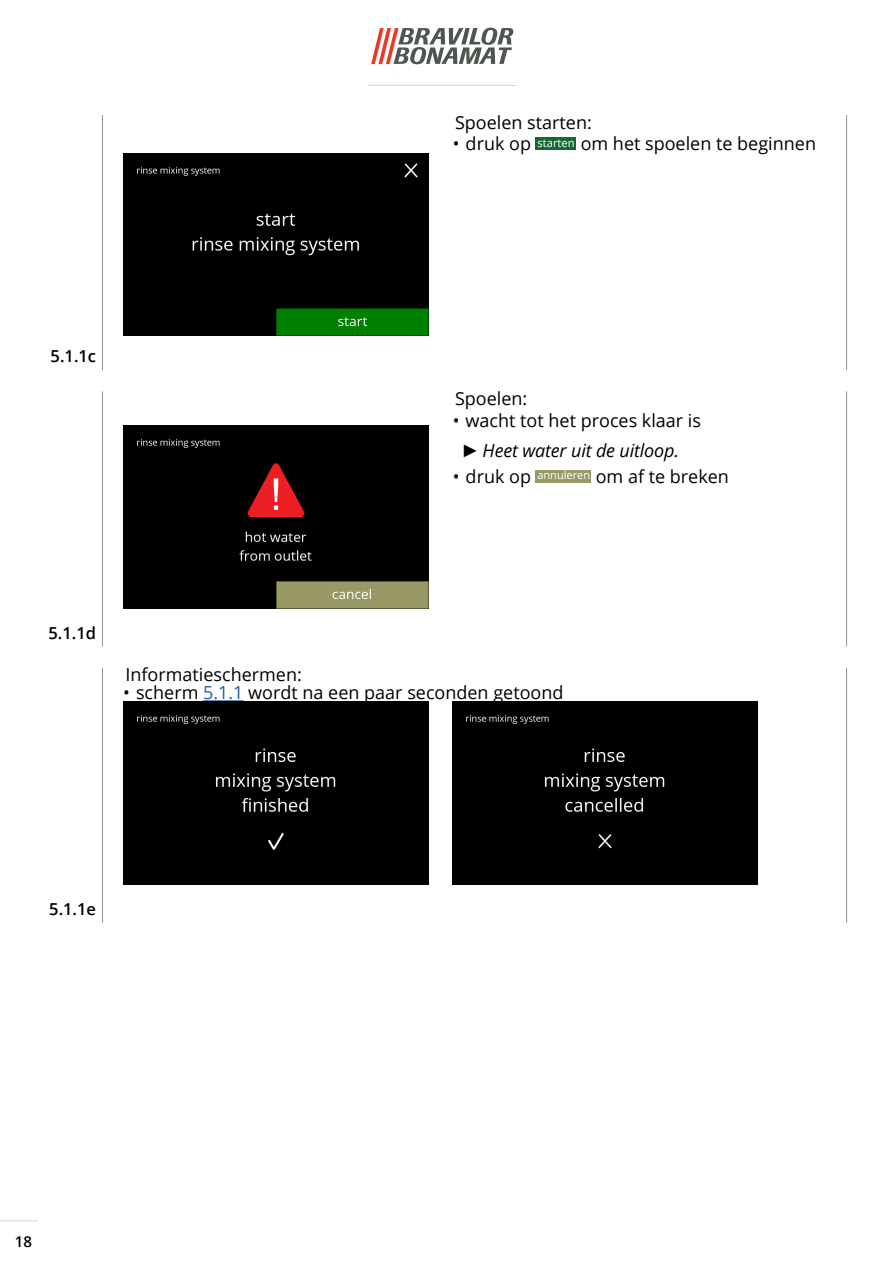
<style>
.page{position:relative;width:893px;height:1263px;background:#fff}
.page>*{position:absolute;margin:0;border:0;box-sizing:border-box;transform-origin:0 0}
.Body_text{font:18px "Open Sans";color:#000}
.t1{font:italic 18px "Open Sans";letter-spacing:-.01em;color:#000}
.t2{font:600 16.5px "Open Sans";color:#000}
.t3{font:600 15px "Open Sans";color:#000}
.t4{font:11.25px "Open Sans";color:#fff}
.t5{font:11.1px "Open Sans";color:#fff}
.s1{font-family:"Arial"}
.s2{color:#215e9e}
</style>
<div class="page">
<svg style="left:371px;top:28px;width:142px;height:36px"></svg>
<hr style="left:0;top:1220px;width:38px;height:1px;background:#d4d8d5">
<hr style="left:368px;top:85px;width:149px;height:1px;background:#d4d8d5">
<hr style="left:846px;top:392px;width:1px;height:254px;background:#8e9590">
<hr style="left:102px;top:392px;width:1px;height:254px;background:#8e9590">
<hr style="left:102px;top:115px;width:1px;height:255px;background:#8e9590">
<hr style="left:846px;top:115px;width:1px;height:255px;background:#8e9590">
<hr style="left:846px;top:668px;width:1px;height:254px;background:#8e9590">
<hr style="left:102px;top:668px;width:1px;height:254px;background:#8e9590">
<div style="left:536px;top:137px;width:40px;height:13px;background:#166734"></div>
<div style="left:536px;top:470px;width:55px;height:12px;background:#989965"></div>
<img style="left:123px;top:425px;width:305px;height:183px">
<hr style="left:203px;top:700px;width:41px;height:1px;background:#215e9e">
<img style="left:123px;top:153px;width:305px;height:183px">
<div style="left:123px;top:702px;width:305px;height:182px;background:#000"></div>
<div style="left:453px;top:702px;width:305px;height:182px;background:#000"></div>
<p class="Body_text" style="left:455px;top:110px;width:138px">Spoelen starten:</p>
<p class="Body_text" style="left:453px;top:131px;width:80px">• druk op</p>
<p class="t4" style="left:537px;top:135px;width:39px">starten</p>
<p class="Body_text" style="left:581px;top:131px;width:237px">om het spoelen te beginnen</p>
<p class="t2" style="left:51px;top:345px;width:47px">5.1.1c</p>
<p class="Body_text" style="left:455px;top:386px;width:74px">Spoelen:</p>
<p class="Body_text" style="left:453px;top:408px;width:250px">• wacht tot het proces klaar is</p>
<p class="t1" style="left:461px;top:438px;width:219px"><span class="s1">►</span> Heet water uit de uitloop.</p>
<p class="Body_text" style="left:453px;top:464px;width:80px">• druk op</p>
<p class="t5" style="left:537px;top:468px;width:54px">annuleren</p>
<p class="Body_text" style="left:596px;top:464px;width:135px">om af te breken</p>
<p class="t2" style="left:49px;top:621px;width:49px">5.1.1d</p>
<p class="Body_text" style="left:125px;top:662px;width:178px">Informatieschermen:</p>
<p class="Body_text" style="left:123px;top:680px;width:442px">• scherm <span class="s2">5.1.1</span> wordt na een paar seconden getoond</p>
<p class="t2" style="left:49px;top:898px;width:48px">5.1.1e</p>
<p class="t3" style="left:15px;top:1232px;width:19px">18</p>
</div>
